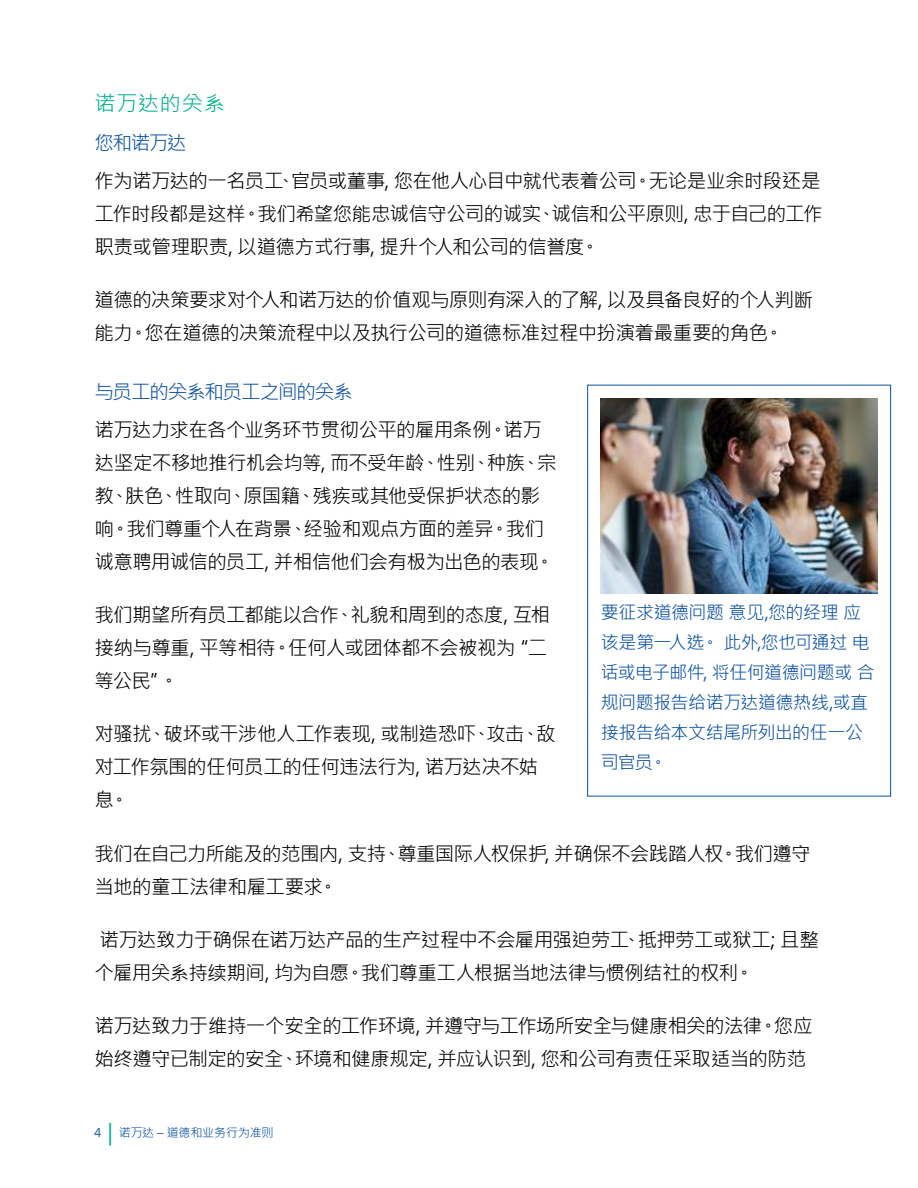
<style>
.page{position:relative;width:918px;height:1188px;background:#fff}
.page>*{position:absolute;margin:0;border:0;box-sizing:border-box;transform-origin:0 0}
.t1{font:21px "Microsoft Jheng Hei";letter-spacing:.045em;color:#00b18f}
.t2{font:19.5px/33px "Microsoft Jheng Hei";letter-spacing:-.03em;color:#000}
.t3{font:19.5px "Microsoft Jheng Hei";letter-spacing:-.06em;color:#0c51a3}
.t4{font:18px/30px "Microsoft Jheng Hei";letter-spacing:-.03em;color:#0c51a3}
.t5{font:12px "Microsoft Jheng Hei";letter-spacing:-.01em;color:#0c51a3}
.s1{font-size:21px;color:#00b18f}
</style>
<div class="page">
<img style="left:601px;top:398px;width:277px;height:196px">
<div style="left:587px;top:385px;width:304px;height:411px;border:1px solid #0c51a3"></div>
<p class="t1" style="left:94px;top:90px;width:132px">诺万达的关系</p>
<p class="t3" style="left:94px;top:131px;width:93px">您和诺万达</p>
<p class="t2" style="left:94px;top:164px;width:730px;text-align:justify">作为诺万达的一名员工、官员或董事, 您在他人心目中就代表着公司。无论是业余时段还是工作时段都是这样。我们希望您能忠诚信守公司的诚实、诚信和公平原则, 忠于自己的工作职责或管理职责, 以道德方式行事, 提升个人和公司的信誉度。</p>
<p class="t2" style="left:94px;top:283px;width:720px">道德的决策要求对个人和诺万达的价值观与原则有深入的了解, 以及具备良好的个人判断能力。您在道德的决策流程中以及执行公司的道德标准过程中扮演着最重要的角色。</p>
<p class="t3" style="left:94px;top:380px;width:260px">与员工的关系和员工之间的关系</p>
<p class="t2" style="left:94px;top:413px;width:464px">诺万达力求在各个业务环节贯彻公平的雇用条例。诺万达坚定不移地推行机会均等, 而不受年龄、性别、种族、宗教、肤色、性取向、原国籍、残疾或其他受保护状态的影响。我们尊重个人在背景、经验和观点方面的差异。我们诚意聘用诚信的员工, 并相信他们会有极为出色的表现。</p>
<p class="t2" style="left:94px;top:599px;width:457px">我们期望所有员工都能以合作、礼貌和周到的态度, 互相接纳与尊重, 平等相待。任何人或团体都不会被视为“二等公民”。</p>
<p class="t2" style="left:94px;top:718px;width:463px">对骚扰、破坏或干涉他人工作表现, 或制造恐吓、攻击、敌对工作氛围的任何员工的任何违法行为, 诺万达决不姑息。</p>
<p class="t2" style="left:94px;top:837px;width:718px">我们在自己力所能及的范围内, 支持、尊重国际人权保护, 并确保不会践踏人权。我们遵守当地的童工法律和雇工要求。</p>
<p class="t2" style="left:94px;top:923px;width:726px">诺万达致力于确保在诺万达产品的生产过程中不会雇用强迫劳工、抵押劳工或狱工; 且整个雇用关系持续期间, 均为自愿。我们尊重工人根据当地法律与惯例结社的权利。</p>
<p class="t2" style="left:94px;top:1010px;width:720px">诺万达致力于维持一个安全的工作环境, 并遵守与工作场所安全与健康相关的法律。您应始终遵守已制定的安全、环境和健康规定, 并应认识到, 您和公司有责任采取适当的防范</p>
<p class="t4" style="left:601px;top:598px;width:276px">要征求道德问题 意见,您的经理 应该是第一人选。 此外,您也可通过 电话或电子邮件, 将任何道德问题或 合规问题报告给诺万达道德热线,或直接报告给本文结尾所列出的任一公司官员。</p>
<p class="t5" style="left:94px;top:1125px;width:181px">4 <span class="s1">|</span> 诺万达 – 道德和业务行为准则</p>
</div>
